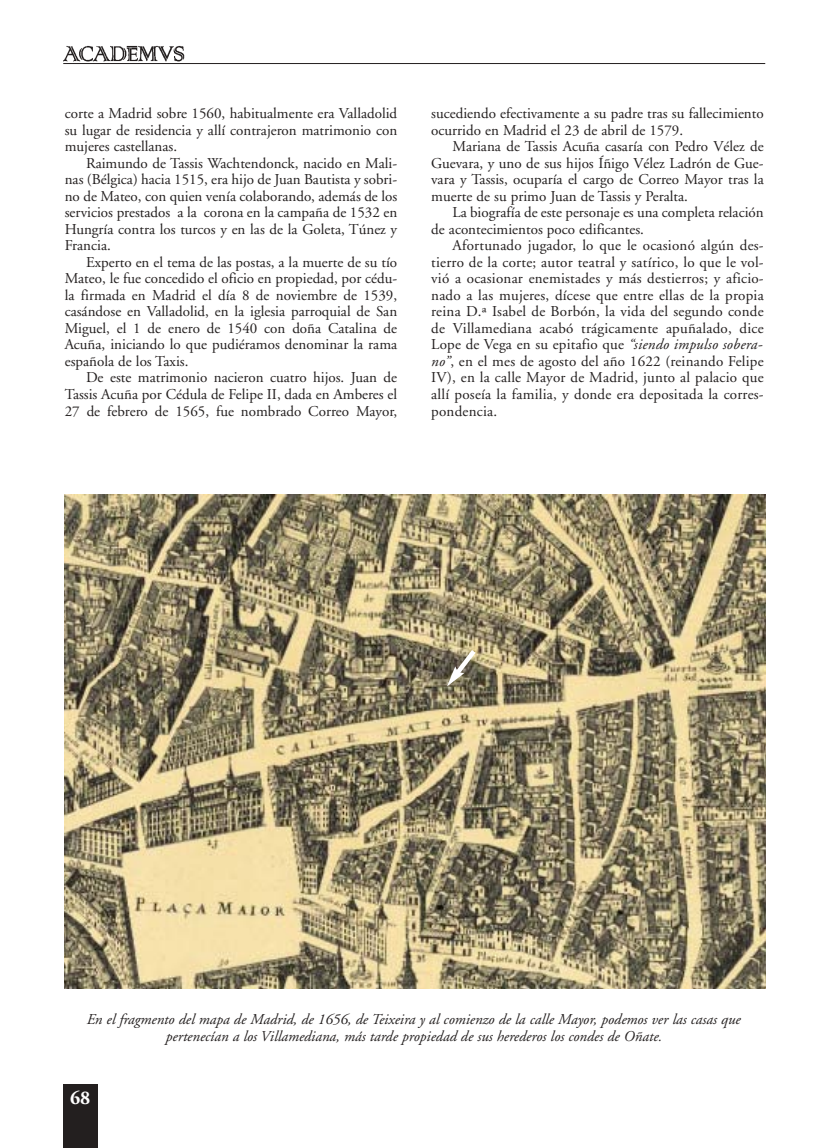
<style>
.page{position:relative;width:830px;height:1148px;background:#fff}
.page>*{position:absolute;margin:0;border:0;box-sizing:border-box;transform-origin:0 0}
.t1{font:700 19.5px "Adobe Garamond";color:#fff}
.t2{font:15px/16.5px "Adobe Garamond";color:#231f1f;text-align:justify}
.t3{font:italic 15px/16.5px "Adobe Garamond";color:#231f1f;text-align:center}
.s1{font-style:italic}
</style>
<div class="page">
<div style="left:63px;top:1084px;width:34px;height:63px;background:#231f1f"></div>
<img style="left:63px;top:45px;width:122px;height:17px">
<hr style="left:63px;top:63px;width:702px;height:1px;background:#231f1f">
<img style="left:65px;top:494px;width:700px;height:494px">
<svg style="left:447px;top:645px;width:33px;height:41px"></svg>
<p class="t2" style="left:65px;top:107px;width:334px">corte a Madrid sobre 1560, habitualmente era Valladolid su lugar de residencia y allí contrajeron matrimonio con mujeres castellanas.</p>
<p class="t2" style="left:65px;top:156px;width:334px;text-indent:21px">Raimundo de Tassis Wachtendonck, nacido en Mali&shy;nas (Bélgica) hacia 1515, era hijo de Juan Bautista y sobri&shy;no de Mateo, con quien venía colaborando, además de los servicios prestados a la corona en la campaña de 1532 en Hungría contra los turcos y en las de la Goleta, Túnez y Francia.</p>
<p class="t2" style="left:65px;top:255px;width:334px;text-indent:21px">Experto en el tema de las postas, a la muerte de su tío Mateo, le fue concedido el oficio en propiedad, por cédu&shy;la firmada en Madrid el día 8 de noviembre de 1539, casándose en Valladolid, en la iglesia parroquial de San Miguel, el 1 de enero de 1540 con doña Catalina de Acuña, iniciando lo que pudiéramos denominar la rama española de los Taxis.</p>
<p class="t2" style="left:65px;top:371px;width:334px;text-indent:21px">De este matrimonio nacieron cuatro hijos. Juan de Tassis Acuña por Cédula de Felipe II, dada en Amberes el 27 de febrero de 1565, fue nombrado Correo Mayor,</p>
<p class="t2" style="left:431px;top:107px;width:334px">sucediendo efectivamente a su padre tras su fallecimiento ocurrido en Madrid el 23 de abril de 1579.</p>
<p class="t2" style="left:431px;top:140px;width:334px;text-indent:21px">Mariana de Tassis Acuña casaría con Pedro Vélez de Guevara, y uno de sus hijos Íñigo Vélez Ladrón de Gue&shy;vara y Tassis, ocuparía el cargo de Correo Mayor tras la muerte de su primo Juan de Tassis y Peralta.</p>
<p class="t2" style="left:431px;top:206px;width:334px;text-indent:21px">La biografía de este personaje es una completa relación de acontecimientos poco edificantes.</p>
<p class="t2" style="left:431px;top:239px;width:334px;text-indent:21px">Afortunado jugador, lo que le ocasionó algún des&shy;tierro de la corte; autor teatral y satírico, lo que le vol&shy;vió a ocasionar enemistades y más destierros; y aficio&shy;nado a las mujeres, dícese que entre ellas de la propia reina D.ª Isabel de Borbón, la vida del segundo conde de Villamediana acabó trágicamente apuñalado, dice Lope de Vega en su epitafio que <span class="s1">“siendo impulso sobera&shy;no”</span>, en el mes de agosto del año 1622 (reinando Felipe IV), en la calle Mayor de Madrid, junto al palacio que allí poseía la familia, y donde era depositada la corres&shy;pondencia.</p>
<p class="t3" style="left:87px;top:1012px;width:655px">En el fragmento del mapa de Madrid, de 1656, de Teixeira y al comienzo de la calle Mayor, podemos ver las casas que pertenecían a los Villamediana, más tarde propiedad de sus herederos los condes de Oñate.</p>
<h1 class="t1" style="left:70px;top:1089px;width:22px">68</h1>
</div>
